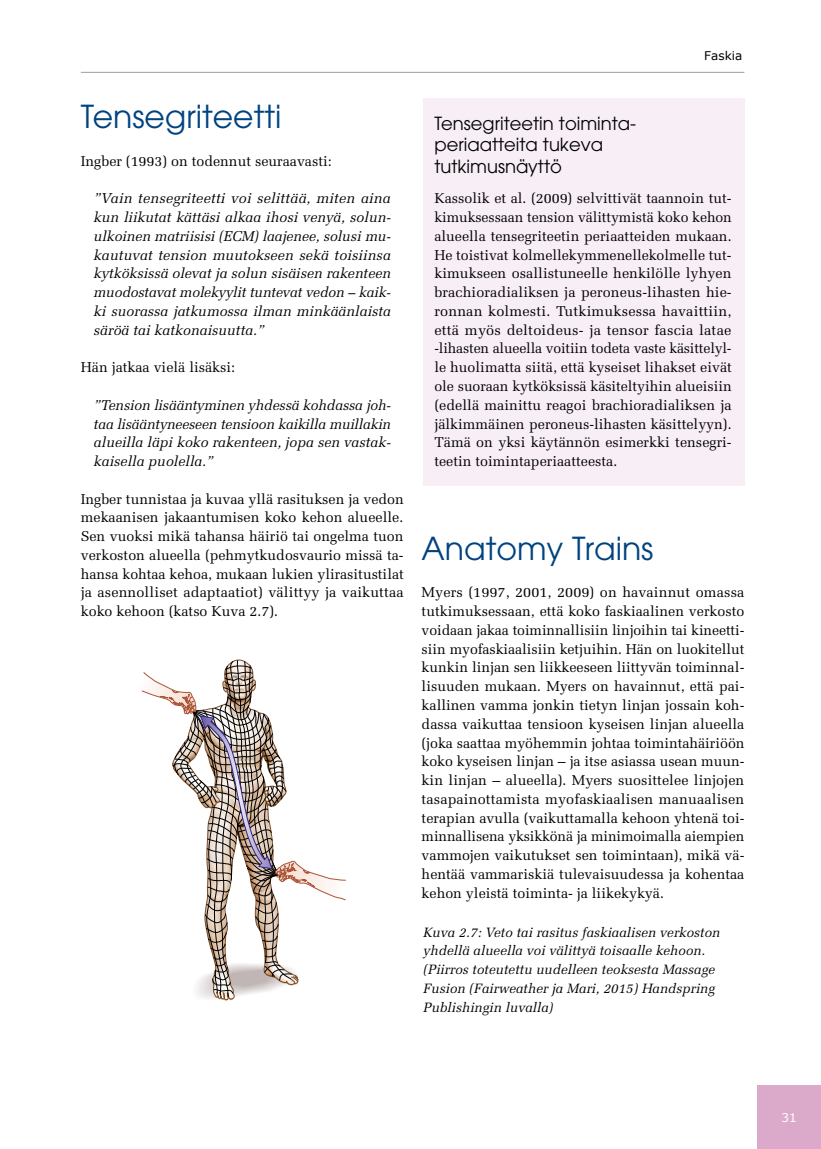
<style>
.page{position:relative;width:821px;height:1149px;background:#fff}
.page>*{position:absolute;margin:0;border:0;box-sizing:border-box;transform-origin:0 0}
.t1{font:31.5px "Avant Garde";color:#004380}
.t2{font:18px/21.6px "Avant Garde";color:#000}
.t3{font:14.25px/18.8px "Melior";color:#000;text-align:justify}
.t4{font:italic 14.25px/18.8px "Melior";color:#000;text-align:justify}
.t5{font:italic 13.5px/18.8px "Melior";color:#000}
.t6{font:12px "Verdana";color:#000}
.t7{font:12px "Verdana";color:#fff}
</style>
<div class="page">
<div style="left:757px;top:1084px;width:64px;height:64px;background:#dba9ca"></div>
<hr style="left:81px;top:72px;width:663px;height:1px;background:#9d9d9c">
<div style="left:423px;top:98px;width:321px;height:387px;background:#f8eef6"></div>
<svg style="left:141px;top:659px;width:205px;height:342px"></svg>
<h1 class="t1" style="left:81px;top:98px;width:202px">Tensegriteetti</h1>
<p class="t3" style="left:81px;top:151px;width:252px">Ingber (1993) on todennut seuraavasti:</p>
<p class="t4" style="left:94px;top:189px;width:299px">”Vain tensegriteetti voi selittää, miten aina kun liikutat kättäsi alkaa ihosi venyä, solun&shy;ulkoinen matriisisi (ECM) laajenee, solusi mu&shy;kautuvat tension muutokseen sekä toisiinsa kytköksissä olevat ja solun sisäisen rakenteen muodostavat molekyylit tuntevat vedon – kaik&shy;ki suorassa jatkumossa ilman minkäänlaista säröä tai katkonaisuutta.”</p>
<p class="t3" style="left:81px;top:358px;width:156px">Hän jatkaa vielä lisäksi:</p>
<p class="t4" style="left:94px;top:395px;width:299px">”Tension lisääntyminen yhdessä kohdassa joh&shy;taa lisääntyneeseen tensioon kaikilla muillakin alueilla läpi koko rakenteen, jopa sen vastak&shy;kaisella puolella.”</p>
<p class="t3" style="left:81px;top:489px;width:324px">Ingber tunnistaa ja kuvaa yllä rasituksen ja vedon mekaanisen jakaantumisen koko kehon alueelle.<br>Sen vuoksi mikä tahansa häiriö tai ongelma tuon verkoston alueella (pehmytkudosvaurio missä ta&shy;hansa kohtaa kehoa, mukaan lukien ylirasitustilat ja asennolliset adaptaatiot) välittyy ja vaikuttaa koko kehoon (katso Kuva 2.7).</p>
<p class="t6" style="left:704px;top:48px;width:39px">Faskia</p>
<p class="t2" style="left:434px;top:112px;width:202px">Tensegriteetin toiminta&shy;periaatteita tukeva tutkimusnäyttö</p>
<p class="t3" style="left:434px;top:189px;width:299px">Kassolik et al. (2009) selvittivät taannoin tut&shy;kimuksessaan tension välittymistä koko kehon alueella tensegriteetin periaatteiden mukaan.<br>He toistivat kolmellekymmenellekolmelle tut&shy;kimukseen osallistuneelle henkilölle lyhyen brachioradialiksen ja peroneus-lihasten hie&shy;ronnan kolmesti. Tutkimuksessa havaittiin, että myös deltoideus- ja tensor fascia latae -lihasten alueella voitiin todeta vaste käsittelyl&shy;le huolimatta siitä, että kyseiset lihakset eivät ole suoraan kytköksissä käsiteltyihin alueisiin (edellä mainittu reagoi brachioradialiksen ja jälkimmäinen peroneus-lihasten käsittelyyn).<br>Tämä on yksi käytännön esimerkki tensegri&shy;teetin toimintaperiaatteesta.</p>
<h1 class="t1" style="left:421px;top:529px;width:233px">Anatomy Trains</h1>
<p class="t3" style="left:421px;top:583px;width:324px">Myers (1997, 2001, 2009) on havainnut omassa tutkimuksessaan, että koko faskiaalinen verkosto voidaan jakaa toiminnallisiin linjoihin tai kineetti&shy;siin myofaskiaalisiin ketjuihin. Hän on luokitellut kunkin linjan sen liikkeeseen liittyvän toiminnal&shy;lisuuden mukaan. Myers on havainnut, että pai&shy;kallinen vamma jonkin tietyn linjan jossain koh&shy;dassa vaikuttaa tensioon kyseisen linjan alueella (joka saattaa myöhemmin johtaa toimintahäiriöön koko kyseisen linjan – ja itse asiassa usean muun&shy;kin linjan – alueella). Myers suosittelee linjojen tasapainottamista myofaskiaalisen manuaalisen terapian avulla (vaikuttamalla kehoon yhtenä toi&shy;minnallisena yksikkönä ja minimoimalla aiempien vammojen vaikutukset sen toimintaan), mikä vä&shy;hentää vammariskiä tulevaisuudessa ja kohentaa kehon yleistä toiminta- ja liikekykyä.</p>
<p class="t5" style="left:423px;top:922px;width:298px">Kuva 2.7: Veto tai rasitus faskiaalisen verkoston yhdellä alueella voi välittyä toisaalle kehoon. (Piirros toteutettu uudelleen teoksesta Massage Fusion (Fairweather ja Mari, 2015) Handspring Publishingin luvalla)</p>
<p class="t7" style="left:781px;top:1109px;width:17px">31</p>
</div>
